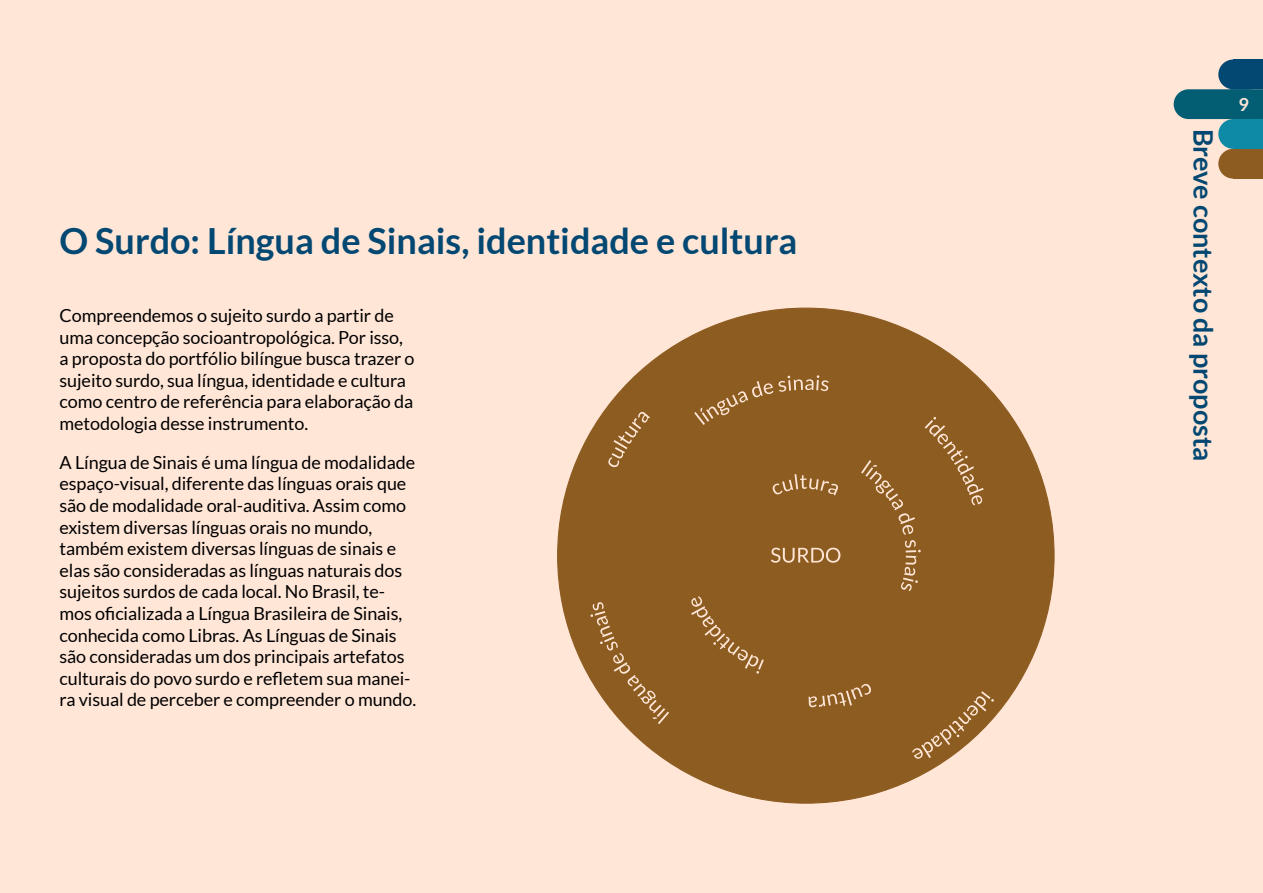
<style>
.page{position:relative;width:1263px;height:893px;background:#ffe6d7}
.page>*{position:absolute;margin:0;border:0;box-sizing:border-box;transform-origin:0 0}
.t1{font:700 36px "Lato";color:#034872}
.t2{font:700 27px "Lato";color:#034872}
.t3{font:18px/21.6px "Lato";letter-spacing:-.005em;color:#000}
.t4{font:700 18px "Lato";color:#ffe6d7}
</style>
<div class="page">
<svg style="left:1218px;top:60px;width:45px;height:119px"></svg>
<div style="left:1233px;top:60px;width:30px;height:29px;background:#034872"></div>
<div style="left:1233px;top:119px;width:30px;height:30px;background:#0e8aa6"></div>
<div style="left:1233px;top:149px;width:30px;height:30px;background:#8d5c21"></div>
<div style="left:1174px;top:89px;width:89px;height:30px;background:#035e73;border-radius:15px"></div>
<div style="left:558px;top:308px;width:496px;height:495px;background:#8d5c21;border-radius:50%"></div>
<svg style="left:771px;top:548px;width:69px;height:15px"></svg>
<svg style="left:590px;top:602px;width:79px;height:122px"></svg>
<svg style="left:608px;top:412px;width:42px;height:55px"></svg>
<svg style="left:694px;top:375px;width:135px;height:50px"></svg>
<svg style="left:773px;top:474px;width:65px;height:21px"></svg>
<svg style="left:861px;top:417px;width:123px;height:174px"></svg>
<svg style="left:691px;top:596px;width:73px;height:78px"></svg>
<svg style="left:809px;top:684px;width:62px;height:23px"></svg>
<svg style="left:912px;top:691px;width:82px;height:68px"></svg>
<h1 class="t1" style="left:60px;top:220px;width:739px">O Surdo: Língua de Sinais, identidade e cultura</h1>
<p class="t3" style="left:60px;top:305px;width:357px">Compreendemos o sujeito surdo a partir de uma concepção socioantropológica. Por isso, a proposta do portfólio bilíngue busca trazer o sujeito surdo, sua língua, identidade e cultura como centro de referência para elaboração da metodologia desse instrumento.</p>
<p class="t3" style="left:60px;top:451px;width:358px">A Língua de Sinais é uma língua de modalidade espaço-visual, diferente das línguas orais que são de modalidade oral-auditiva. Assim como existem diversas línguas orais no mundo, também existem diversas línguas de sinais e elas são consideradas as línguas naturais dos sujeitos surdos de cada local. No Brasil, te&shy;mos oficializada a Língua Brasileira de Sinais, conhecida como Libras. As Línguas de Sinais são consideradas um dos principais artefatos culturais do povo surdo e refletem sua manei&shy;ra visual de perceber e compreender o mundo.</p>
<h2 class="t2" style="left:1219px;top:129px;width:334px;rotate:90deg">Breve contexto da proposta</h2>
<p class="t4" style="left:1238px;top:95px;width:12px">9</p>
</div>
